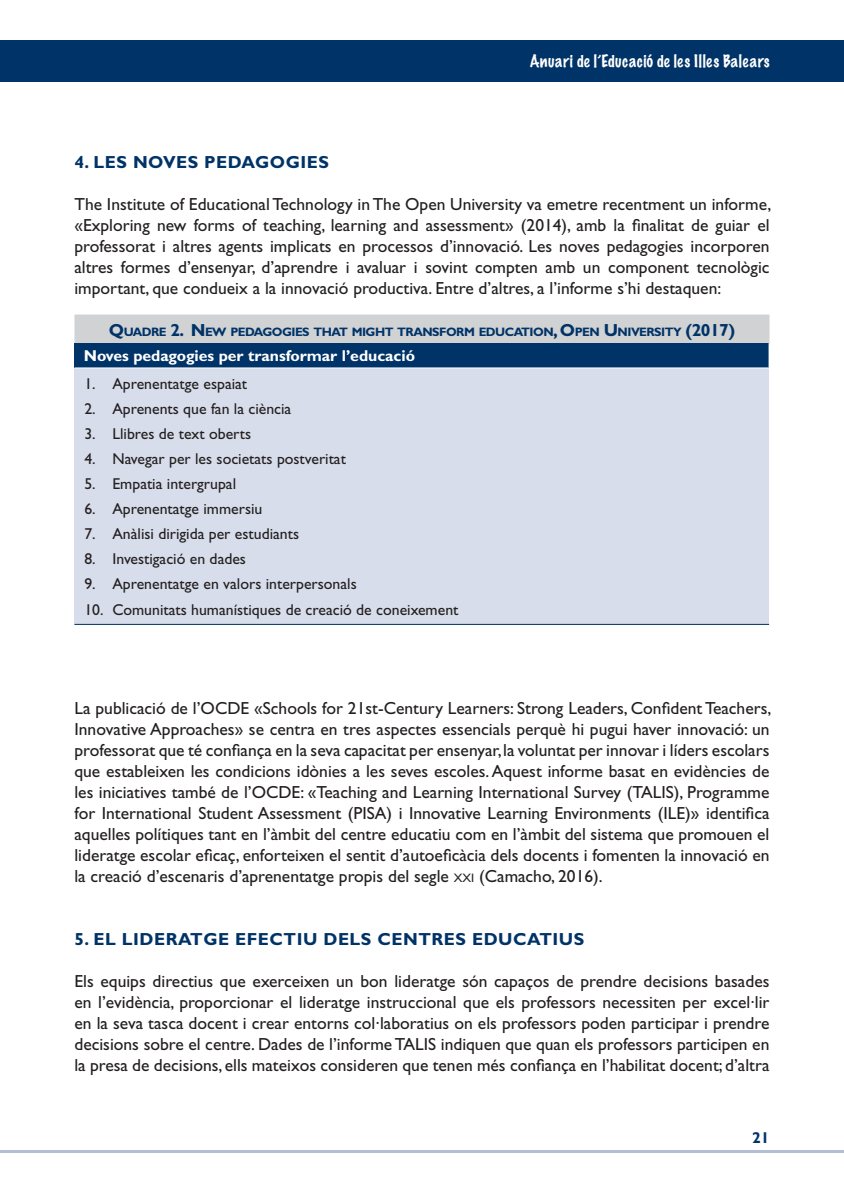
<style>
.page{position:relative;width:844px;height:1191px;background:#fff}
.page>*{position:absolute;margin:0;border:0;box-sizing:border-box;transform-origin:0 0}
.t1{font:17.5px/21px "Gill Sans Std";color:#231f20;text-align:justify}
.t2{font:700 17.5px "Gill Sans Std";letter-spacing:.03em;color:#003367}
.t3{font:15.75px "Gill Sans Std";color:#231f20}
.t4{font:700 15.75px "Gill Sans Std";color:#fff}
.t5{font:100 15.75px "Marker Felt";letter-spacing:.03em;color:#fff}
.t6{font:700 15.75px "Gill Sans Std";color:#003367}
.t7{font:700 12.25px "Gill Sans Std";letter-spacing:-.045em;color:#003367}
.s1{font-size:17.5px}
.s2{font-size:12.25px}
</style>
<div class="page">
<div style="left:0;top:40px;width:843px;height:42px;background:#003367"></div>
<hr style="left:0;top:1150px;width:843px;height:2px;background:#b4bed5">
<div style="left:74px;top:314px;width:695px;height:32px;background:#d1d2d4"></div>
<div style="left:74px;top:343px;width:694px;height:25px;background:#003367"></div>
<div style="left:74px;top:368px;width:694px;height:256px;background:#d7ddea"></div>
<hr style="left:74px;top:624px;width:694px;height:1px;background:#003367">
<svg style="left:768px;top:343px;width:1px;height:24px"></svg>
<hr style="left:74px;top:367px;width:695px;height:1px;background:#fff">
<p class="t5" style="left:529px;top:49px;width:241px">Anuari de l’Educació de les Illes Balears</p>
<p class="t2" style="left:74px;top:152px;width:256px">4. LES NOVES PEDAGOGIES</p>
<p class="t1" style="left:74px;top:194px;width:698px">The Institute of Educational Technology in The Open University va emetre recentment un informe, «Exploring new forms of teaching, learning and assessment» (2014), amb la finalitat de guiar el professorat i altres agents implicats en processos d’innovació. Les noves pedagogies incorporen altres formes d’ensenyar, d’aprendre i avaluar i sovint compten amb un component tecnològic important, que condueix a la innovació productiva. Entre d’altres, a l’informe s’hi destaquen:</p>
<p class="t7" style="left:109px;top:325px;width:627px"><span class="s1">Q</span>UADRE <span class="s1">2. N</span> EW PEDAGOGIES THAT MIGHT TRANSFORM EDUCATION<span class="s1">, O</span>PEN <span class="s1">U</span> NIVERSITY <span class="s1">(2017)</span></p>
<p class="t4" style="left:84px;top:346px;width:333px">Noves pedagogies per transformar l’educació</p>
<p class="t3" style="left:84px;top:374px;width:164px">1. Aprenentatge espaiat</p>
<p class="t3" style="left:84px;top:399px;width:208px">2. Aprenents que fan la ciència</p>
<p class="t3" style="left:84px;top:424px;width:168px">3. Llibres de text oberts</p>
<p class="t3" style="left:84px;top:449px;width:263px">4. Navegar per les societats postveritat</p>
<p class="t3" style="left:84px;top:474px;width:153px">5. Empatia intergrupal</p>
<p class="t3" style="left:84px;top:500px;width:179px">6. Aprenentatge immersiu</p>
<p class="t3" style="left:84px;top:525px;width:216px">7. Anàlisi dirigida per estudiants</p>
<p class="t3" style="left:84px;top:550px;width:163px">8. Investigació en dades</p>
<p class="t3" style="left:84px;top:575px;width:274px">9. Aprenentatge en valors interpersonals</p>
<p class="t3" style="left:84px;top:600px;width:375px">10. Comunitats humanístiques de creació de coneixement</p>
<p class="t1" style="left:74px;top:698px;width:698px">La publicació de l’OCDE «Schools for 21st-Century Learners: Strong Leaders, Confident Teachers, Innovative Approaches» se centra en tres aspectes essencials perquè hi pugui haver innovació: un professorat que té confiança en la seva capacitat per ensenyar, la voluntat per innovar i líders escolars que estableixen les condicions idònies a les seves escoles. Aquest informe basat en evidències de les iniciatives també de l’OCDE: «Teaching and Learning International Survey (TALIS), Programme for International Student Assessment (PISA) i Innovative Learning Environments (ILE)» identifica aquelles polítiques tant en l’àmbit del centre educatiu com en l’àmbit del sistema que promouen el lideratge escolar eficaç, enforteixen el sentit d’autoeficàcia dels docents i fomenten la innovació en la creació d’escenaris d’aprenentatge propis del segle <span class="s2">xxi</span> (Camacho, 2016).</p>
<p class="t2" style="left:74px;top:929px;width:511px">5. EL LIDERATGE EFECTIU DELS CENTRES EDUCATIUS</p>
<p class="t1" style="left:74px;top:971px;width:696px">Els equips directius que exerceixen un bon lideratge són capaços de prendre decisions basades en l’evidència, proporcionar el lideratge instruccional que els professors necessiten per excel·lir en la seva tasca docent i crear entorns col·laboratius on els professors poden participar i prendre decisions sobre el centre. Dades de l’informe TALIS indiquen que quan els professors participen en la presa de decisions, ells mateixos consideren que tenen més confiança en l’habilitat docent; d’altra</p>
<p class="t6" style="left:752px;top:1128px;width:19px">21</p>
</div>
